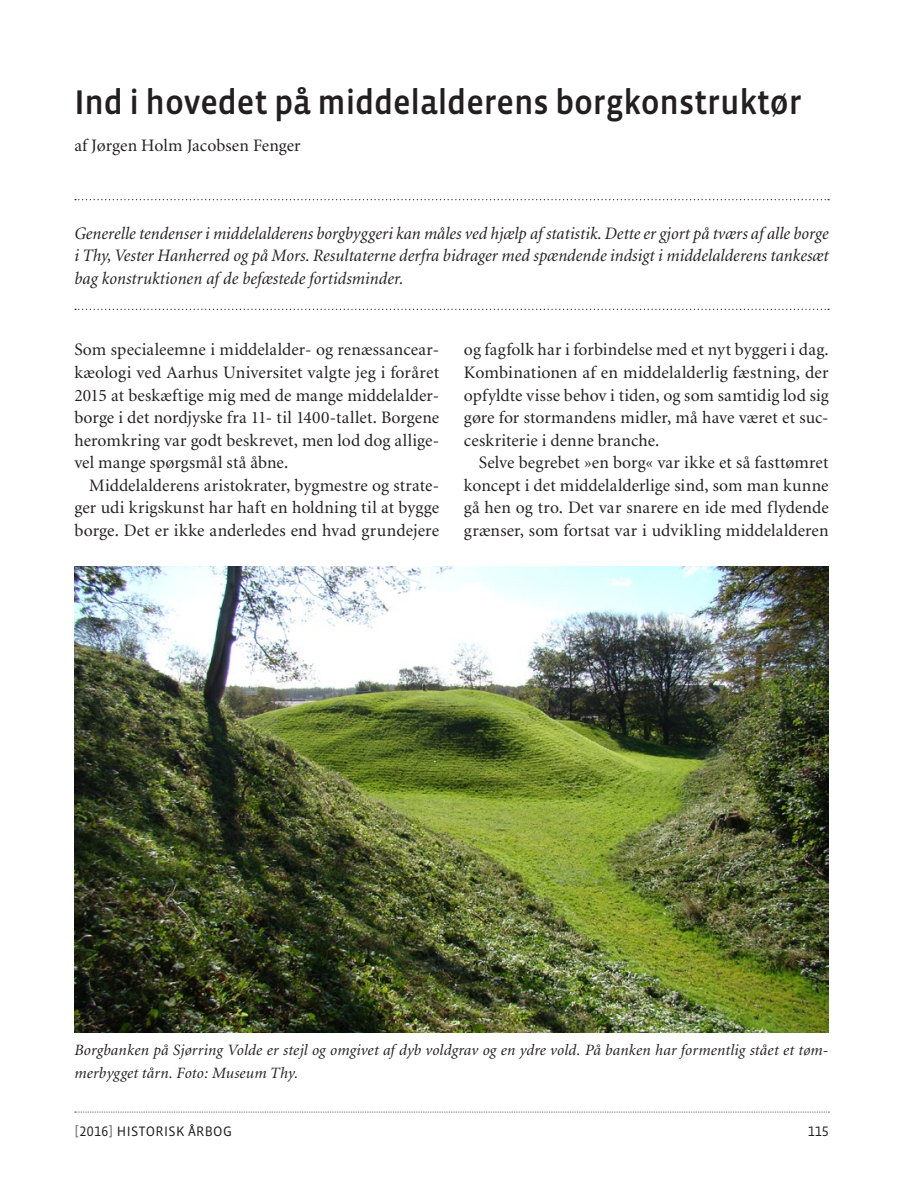
<style>
.page{position:relative;width:918px;height:1191px;background:#fff}
.page>*{position:absolute;margin:0;border:0;box-sizing:border-box;transform-origin:0 0}
.Overskrift{font:500 35px "Vista Sans OT";letter-spacing:-.005em;color:#231f20;scale:.95 1}
.Brødtekst_m__indryk{font:17.5px/22.6px "Minion";letter-spacing:.005em;color:#231f20;text-align:justify}
.Brødtekst_u__indryk{font:17.5px/22.6px "Minion";letter-spacing:.005em;color:#231f20;text-align:justify}
.Manchet_2013{font:italic 17.5px/22.4px "Minion";letter-spacing:.005em;color:#231f20;text-align:justify}
.Billedtekst{font:italic 15.75px/22.6px "Minion";letter-spacing:.01em;color:#231f20}
.t1{font:14px "Vista Sans OT";letter-spacing:.025em;color:#231f20}
.s1{color:#6c6d70}
</style>
<div class="page">
<svg style="left:75px;top:309px;width:754px;height:1px"></svg>
<svg style="left:75px;top:199px;width:754px;height:1px"></svg>
<img style="left:74px;top:567px;width:754px;height:465px">
<svg style="left:75px;top:1111px;width:754px;height:1px"></svg>
<p class="Overskrift" style="left:74px;top:84px;width:767px">Ind i hovedet på middelalderens borgkonstruktør</p>
<p class="Brødtekst_u__indryk" style="left:74px;top:135px;width:228px">af Jørgen Holm Jacobsen Fenger</p>
<p class="Manchet_2013" style="left:74px;top:223px;width:756px">Generelle tendenser i middelalderens borgbyggeri kan måles ved hjælp af statistik. Dette er gjort på tværs af alle borge i Thy, Vester Hanherred og på Mors. Resultaterne derfra bidrager med spændende indsigt i middelalderens tankesæt bag konstruktionen af de befæstede fortidsminder.</p>
<p class="Brødtekst_u__indryk" style="left:74px;top:339px;width:366px">Som specialeemne i middelalder- og renæssancear&shy;kæologi ved Aarhus Universitet valgte jeg i foråret 2015 at beskæftige mig med de mange middelalder&shy;borge i det nordjyske fra 11- til 1400-tallet. Borgene heromkring var godt beskrevet, men lod dog allige&shy;vel mange spørgsmål stå åbne.</p>
<p class="Brødtekst_m__indryk" style="left:74px;top:474px;width:366px;text-indent:15px">Middelalderens aristokrater, bygmestre og strate&shy;ger udi krigskunst har haft en holdning til at bygge borge. Det er ikke anderledes end hvad grundejere</p>
<p class="Brødtekst_m__indryk" style="left:464px;top:339px;width:366px">og fagfolk har i forbindelse med et nyt byggeri i dag.<br>Kombinationen af en middelalderlig fæstning, der opfyldte visse behov i tiden, og som samtidig lod sig gøre for stormandens midler, må have været et suc&shy;ceskriterie i denne branche.</p>
<p class="Brødtekst_m__indryk" style="left:464px;top:452px;width:366px;text-indent:15px">Selve begrebet »en borg« var ikke et så fasttømret koncept i det middelalderlige sind, som man kunne gå hen og tro. Det var snarere en ide med flydende grænser, som fortsat var i udvikling middelalderen</p>
<p class="Billedtekst" style="left:74px;top:1039px;width:756px">Borgbanken på Sjørring Volde er stejl og omgivet af dyb voldgrav og en ydre vold. På banken har formentlig stået et tøm&shy;merbygget tårn. Foto: Museum Thy.</p>
<p class="t1" style="left:74px;top:1124px;width:159px"><span class="s1">[</span>2016<span class="s1">]</span> HISTORISK ÅRBOG</p>
<p class="t1" style="left:807px;top:1124px;width:22px">115</p>
</div>
